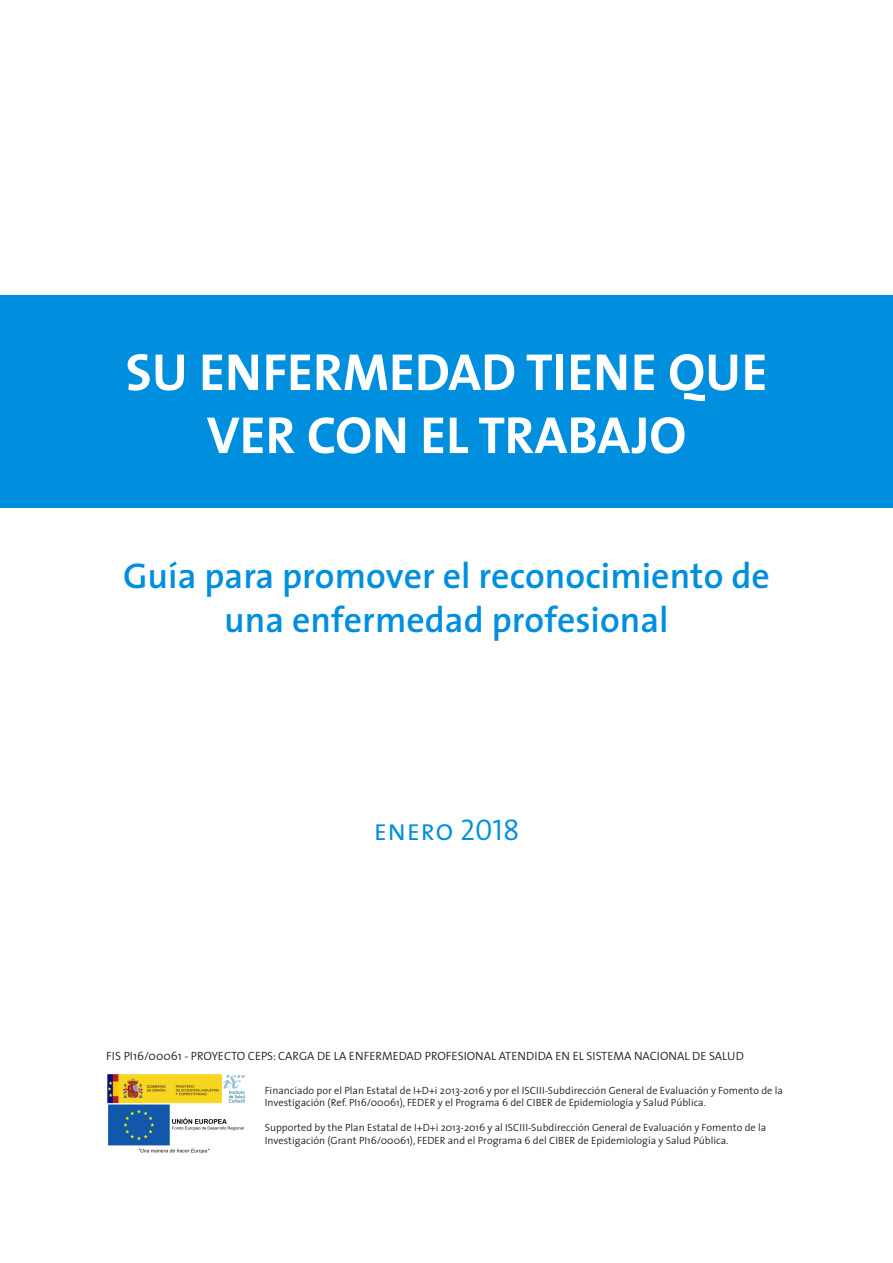
<style>
.page{position:relative;width:893px;height:1263px;background:#fff}
.page>*{position:absolute;margin:0;border:0;box-sizing:border-box;transform-origin:0 0}
.t1{font:700 52.5px/63px "The Sans";color:#fff;text-align:center}
.t2{font:600 36px/43.2px "The Sans";color:#008fde;text-align:center}
.t3{font:30px "The Sans Semi Light Caps";color:#008fde}
.t4{font:300 12px "The Sans";color:#231f20}
.t5{font:300 10.5px/12.6px "The Sans";color:#231f20}
</style>
<div class="page">
<div style="left:0;top:296px;width:893px;height:212px;background:#008fde"></div>
<img style="left:107px;top:1074px;width:138px;height:80px">
<h1 class="t1" style="left:125px;top:339px;width:643px">SU ENFERMEDAD TIENE QUE<br>VER CON EL TRABAJO</h1>
<h2 class="t2" style="left:123px;top:553px;width:648px">Guía para promover el reconocimiento de una enfermedad profesional</h2>
<h3 class="t3" style="left:373px;top:813px;width:148px">enero 2018</h3>
<p class="t4" style="left:106px;top:1046px;width:639px">FIS PI16/00061 - PROYECTO CEPS: CARGA DE LA ENFERMEDAD PROFESIONAL ATENDIDA EN EL SISTEMA NACIONAL DE SALUD</p>
<p class="t5" style="left:265px;top:1083px;width:520px">Financiado por el Plan Estatal de I+D+i 2013-2016 y por el ISCIII-Subdirección General de Evaluación y Fomento de la<br>Investigación (Ref. PI16/00061), FEDER y el Programa 6 del CIBER de Epidemiología y Salud Pública.</p>
<p class="t5" style="left:265px;top:1121px;width:503px">Supported by the Plan Estatal de I+D+i 2013-2016 y al ISCIII-Subdirección General de Evaluación y Fomento de la<br>Investigación (Grant PI16/00061), FEDER and el Programa 6 del CIBER de Epidemiología y Salud Pública.</p>
</div>
